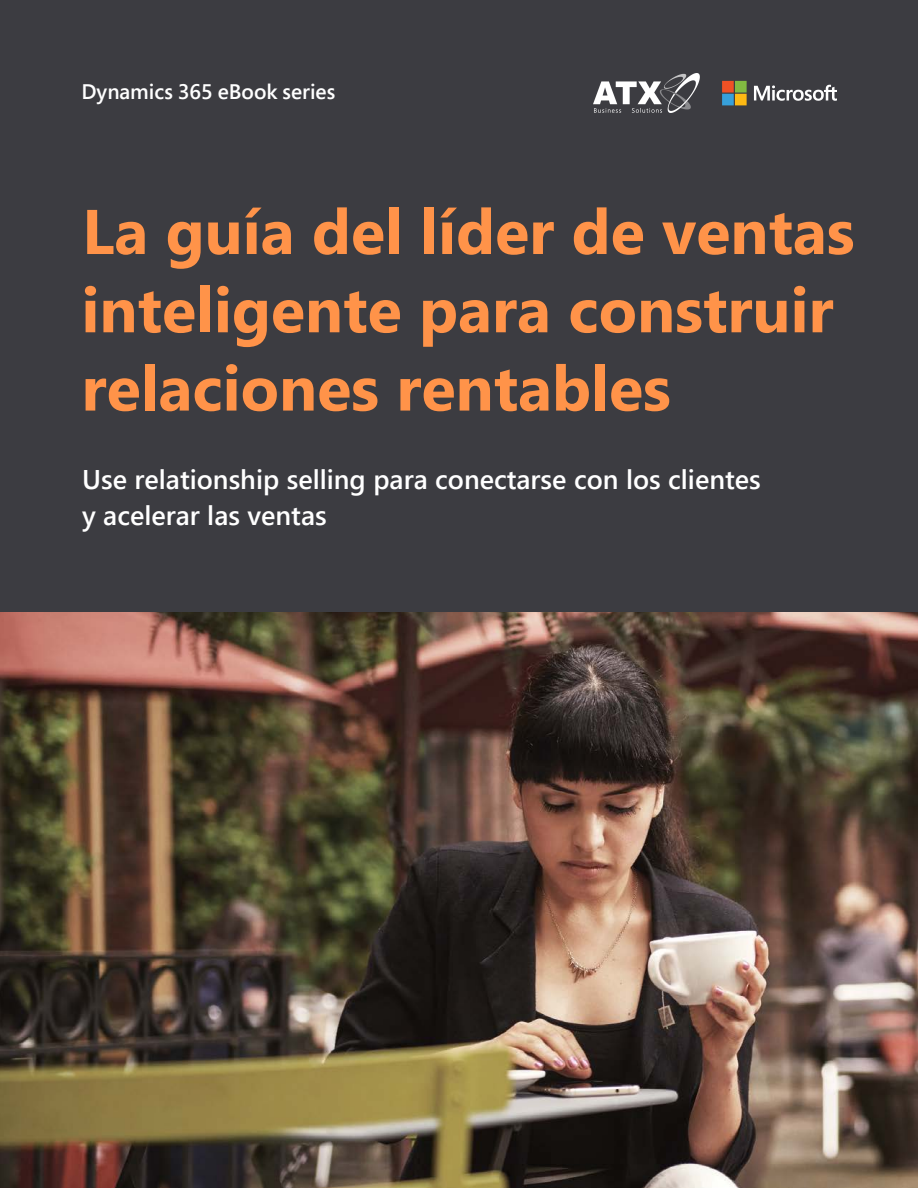
<style>
.page{position:relative;width:918px;height:1188px;background:#3c3c41}
.page>*{position:absolute;margin:0;border:0;box-sizing:border-box;transform-origin:0 0}
.t1{font:700 63px/78.3px "Segoe UI";color:#ff9349}
.t2{font:600 27px/36px "Segoe UI";color:#fff}
.t3{font:600 21px "Segoe Pro";color:#fff}
</style>
<div class="page">
<svg style="left:754px;top:85px;width:83px;height:16px"></svg>
<svg style="left:722px;top:81px;width:25px;height:24px"></svg>
<img style="left:0;top:612px;width:918px;height:576px">
<img style="left:594px;top:73px;width:106px;height:39px">
<p class="t3" style="left:81px;top:77px;width:255px">Dynamics 365 eBook series</p>
<p class="t1" style="left:81px;top:188px;width:775px">La guía del líder de ventas inteligente para construir relaciones rentables</p>
<p class="t2" style="left:82px;top:459px;width:680px">Use relationship selling para conectarse con los clientes y acelerar las ventas</p>
</div>
